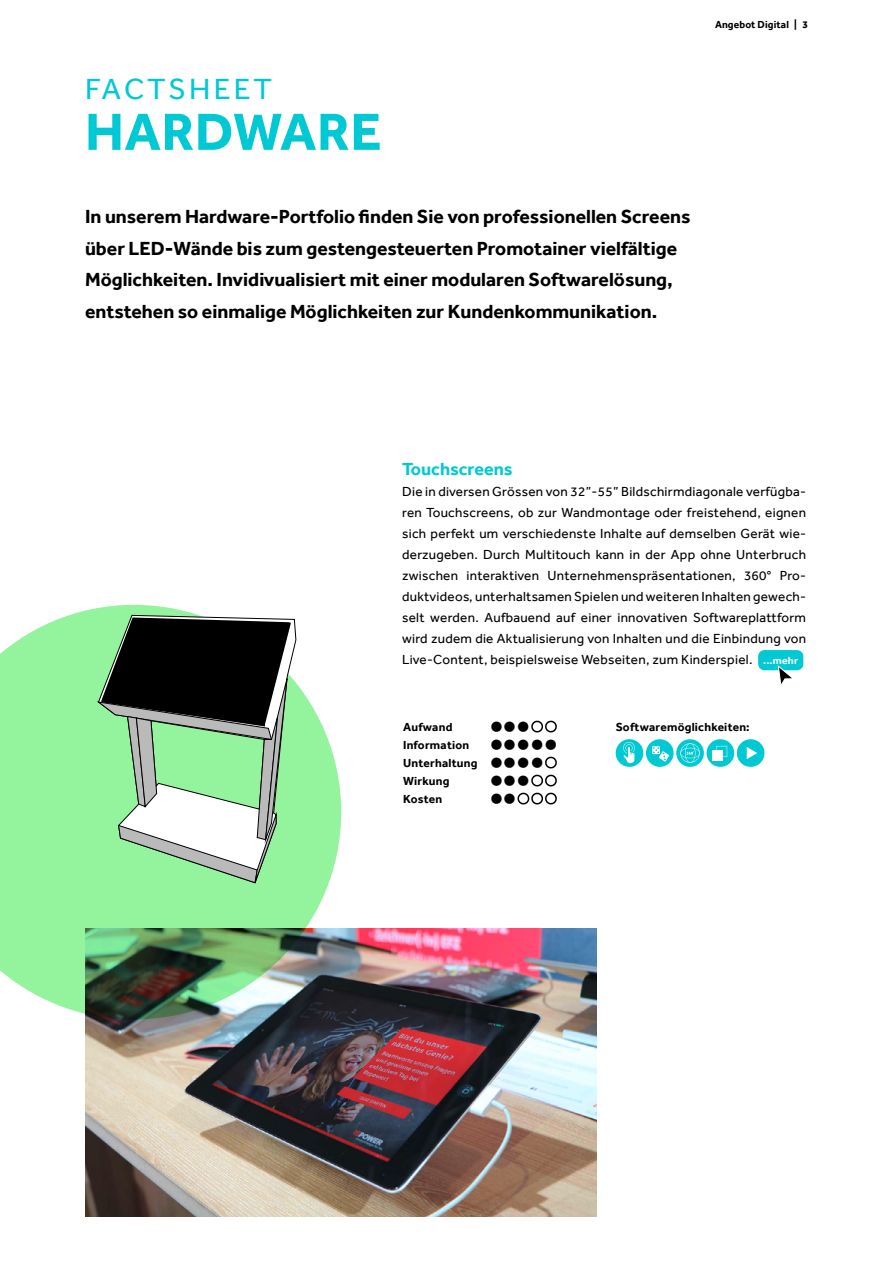
<style>
.page{position:relative;width:893px;height:1263px;background:#fff}
.page>*{position:absolute;margin:0;border:0;box-sizing:border-box;transform-origin:0 0}
.t1{font:700 54px "Effra";letter-spacing:.01em;color:#00c9d4}
.t2{font:30px "Effra";letter-spacing:.1em;color:#00c9d4}
.t3{font:700 19.5px/31.5px "Effra";color:#000}
.t4{font:700 18px "Effra";color:#00c9d4}
.t5{font:13.5px/21px "Effra";letter-spacing:.02em;color:#000;text-align:justify}
.t6{font:700 12px/18px "Effra";letter-spacing:.02em;color:#000}
.t7{font:700 10.5px "Effra";letter-spacing:.01em;color:#000}
.s1{font-weight:700;font-size:10.5px;color:#fff}
</style>
<div class="page">
<img style="left:86px;top:929px;width:510px;height:287px">
<svg style="left:0;top:605px;width:341px;height:414px;background:#93d59a"></svg>
<svg style="left:98px;top:615px;width:198px;height:268px"></svg>
<svg style="left:98px;top:617px;width:193px;height:266px;background:#769979"></svg>
<div style="left:758px;top:650px;width:45px;height:20px;background:#00c9d4;border-radius:6px"></div>
<svg style="left:777px;top:665px;width:18px;height:20px"></svg>
<div style="left:616px;top:739px;width:27px;height:28px;background:#00c9d4;border-radius:50%"></div>
<svg style="left:623px;top:742px;width:12px;height:21px"></svg>
<div style="left:646px;top:739px;width:28px;height:28px;background:#00c9d4;border-radius:50%"></div>
<svg style="left:652px;top:746px;width:8px;height:8px"></svg>
<svg style="left:653px;top:747px;width:16px;height:15px"></svg>
<div style="left:676px;top:739px;width:28px;height:28px;background:#00c9d4;border-radius:50%"></div>
<svg style="left:680px;top:743px;width:20px;height:20px"></svg>
<div style="left:706px;top:739px;width:28px;height:28px;background:#00c9d4;border-radius:50%"></div>
<svg style="left:716px;top:746px;width:11px;height:11px"></svg>
<div style="left:712px;top:750px;width:11px;height:11px;background:#fff"></div>
<div style="left:737px;top:739px;width:27px;height:28px;background:#00c9d4;border-radius:50%"></div>
<svg style="left:747px;top:747px;width:10px;height:12px"></svg>
<h2 class="t2" style="left:85px;top:71px;width:189px">FACTSHEET</h2>
<h1 class="t1" style="left:85px;top:99px;width:298px">HARDWARE</h1>
<p class="t3" style="left:85px;top:201px;width:607px">In unserem Hardware-Portfolio finden Sie von professionellen Screens über LED-Wände bis zum gestengesteuerten Promotainer vielfältige Möglichkeiten. Invidivualisiert mit einer modularen Softwarelösung, entstehen so einmalige Möglichkeiten zur Kundenkommunikation.</p>
<p class="t7" style="left:715px;top:18px;width:94px">Angebot Digital | 3</p>
<h3 class="t4" style="left:402px;top:457px;width:112px">Touchscreens</h3>
<p class="t5" style="left:402px;top:480px;width:405px">Die in diversen Grössen von 32”-55” Bildschirmdiagonale verfügba&shy;ren Touchscreens, ob zur Wandmontage oder freistehend, eignen sich perfekt um verschiedenste Inhalte auf demselben Gerät wie&shy;derzugeben. Durch Multitouch kann in der App ohne Unterbruch zwischen interaktiven Unternehmenspräsentationen, 360° Pro&shy;duktvideos, unterhaltsamen Spielen und weiteren Inhalten gewech&shy;selt werden. Aufbauend auf einer innovativen Softwareplattform wird zudem die Aktualisierung von Inhalten und die Einbindung von Live-Content, beispielsweise Webseiten, zum Kinderspiel. <span class="s1">...mehr</span></p>
<p class="t6" style="left:403px;top:718px;width:76px">Aufwand<br>Information<br>Unterhaltung<br>Wirkung<br>Kosten</p>
<p class="t6" style="left:616px;top:718px;width:136px">Softwaremöglichkeiten:</p>
</div>
